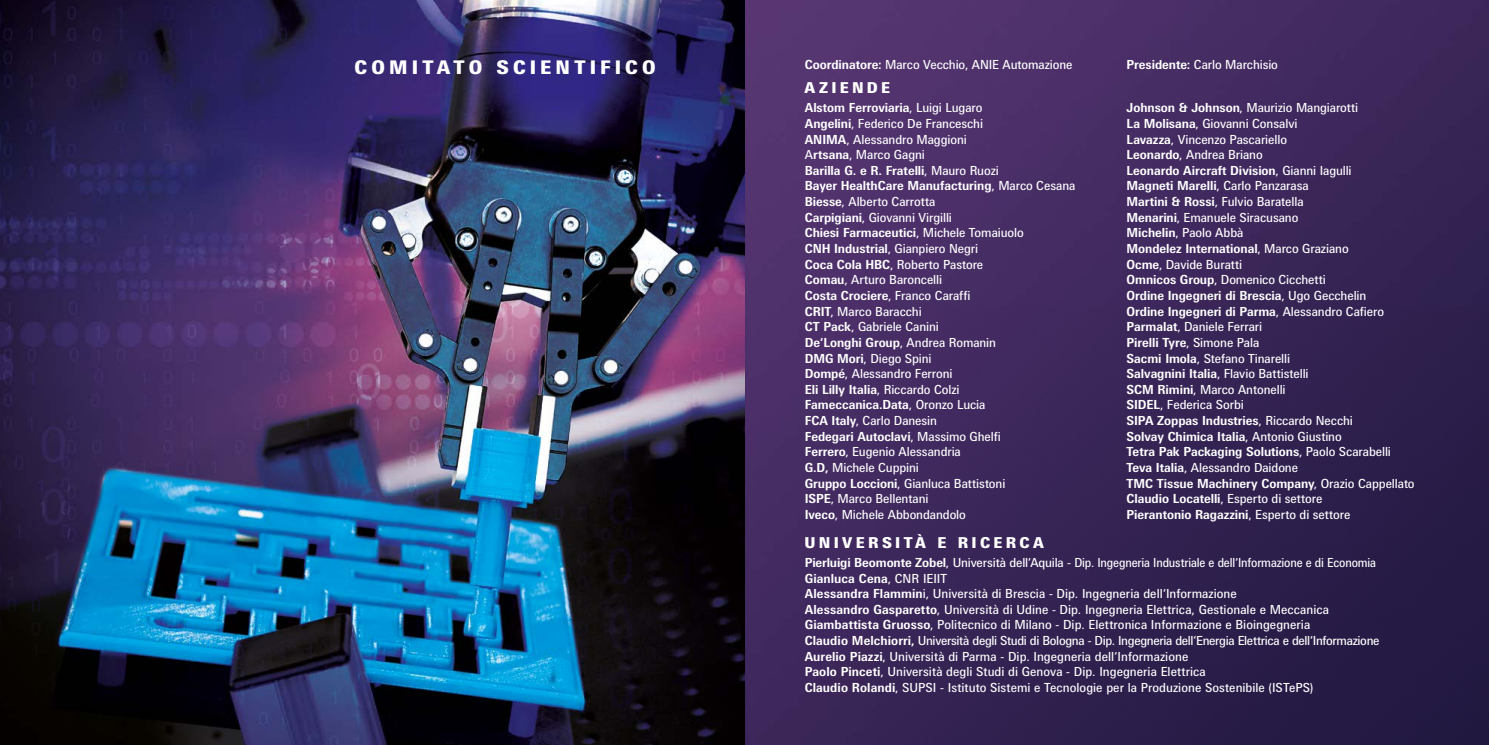
<style>
.page{position:relative;width:1489px;height:745px;background:#fff}
.page>*{position:absolute;margin:0;border:0;box-sizing:border-box;transform-origin:0 0}
.t1{font:900 18.75px "Messe Univers";letter-spacing:.22em;color:#fff}
.t2{font:900 15px "Messe Univers";letter-spacing:.22em;color:#fff}
.t3{font:12.5px/15.6px "Messe Univers";letter-spacing:-.005em;color:#fff}
.s1{font-weight:700}
</style>
<div class="page">
<img style="left:0;top:0;width:1488px;height:744px">
<h1 class="t1" style="left:354px;top:55px;width:303px">COMITATO SCIENTIFICO</h1>
<p class="t3" style="left:804px;top:57px;width:269px"><span class="s1">Coordinatore:</span> Marco Vecchio, ANIE Automazione</p>
<p class="t3" style="left:1126px;top:57px;width:153px"><span class="s1">Presidente:</span> Carlo Marchisio</p>
<p class="t2" style="left:804px;top:79px;width:87px">AZIENDE</p>
<p class="t3" style="left:804px;top:100px;width:272px"><span class="s1">Alstom Ferroviaria</span>, Luigi Lugaro<br><span class="s1">Angelini</span>, Federico De Franceschi<br><span class="s1">ANIMA</span>, Alessandro Maggioni<br>A<span class="s1">rtsana</span>, Marco Gagni<br><span class="s1">Barilla G. e R. Fratelli</span>, Mauro Ruozi<br><span class="s1">Bayer HealthCare Manufacturing</span>, Marco Cesana<br><span class="s1">Biesse</span>, Alberto Carrotta<br><span class="s1">Carpigiani</span>, Giovanni Virgilli<br><span class="s1">Chiesi Farmaceutici</span>, Michele Tomaiuolo<br><span class="s1">CNH Industrial</span>, Gianpiero Negri<br><span class="s1">Coca Cola HBC</span>, Roberto Pastore<br><span class="s1">Comau</span>, Arturo Baroncelli<br><span class="s1">Costa Crociere</span>, Franco Caraffi<br><span class="s1">CRIT</span>, Marco Baracchi<br><span class="s1">CT Pack</span>, Gabriele Canini<br><span class="s1">De‘Longhi Group</span>, Andrea Romanin<br><span class="s1">DMG Mori</span>, Diego Spini<br><span class="s1">Dompé</span>, Alessandro Ferroni<br><span class="s1">Eli Lilly Italia</span>, Riccardo Colzi<br><span class="s1">Fameccanica.Data</span>, Oronzo Lucia<br><span class="s1">FCA Italy</span>, Carlo Danesin<br><span class="s1">Fedegari Autoclavi</span>, Massimo Ghelfi<br><span class="s1">Ferrero</span>, Eugenio Alessandria<br><span class="s1">G.D,</span> Michele Cuppini<br><span class="s1">Gruppo Loccioni</span>, Gianluca Battistoni<br><span class="s1">ISPE</span>, Marco Bellentani<br><span class="s1">Iveco</span>, Michele Abbondandolo</p>
<p class="t3" style="left:1126px;top:100px;width:289px"><span class="s1">Johnson &amp; Johnson</span>, Maurizio Mangiarotti<br><span class="s1">La Molisana</span>, Giovanni Consalvi<br><span class="s1">Lavazza</span>, Vincenzo Pascariello<br><span class="s1">Leonardo</span>, Andrea Briano<br><span class="s1">Leonardo Aircraft Division</span>, Gianni Iagulli<br><span class="s1">Magneti Marelli</span>, Carlo Panzarasa<br><span class="s1">Martini &amp; Rossi</span>, Fulvio Baratella<br><span class="s1">Menarini</span>, Emanuele Siracusano<br><span class="s1">Michelin</span>, Paolo Abbà<br><span class="s1">Mondelez International</span>, Marco Graziano<br><span class="s1">Ocme</span>, Davide Buratti<br><span class="s1">Omnicos Group</span>, Domenico Cicchetti<br><span class="s1">Ordine Ingegneri di Brescia</span>, Ugo Gecchelin<br><span class="s1">Ordine Ingegneri di Parma</span>, Alessandro Cafiero <span class="s1">Parmalat</span>, Daniele Ferrari<br><span class="s1">Pirelli Tyre</span>, Simone Pala<br><span class="s1">Sacmi Imola</span>, Stefano Tinarelli<br><span class="s1">Salvagnini Italia</span>, Flavio Battistelli<br><span class="s1">SCM Rimini</span>, Marco Antonelli<br><span class="s1">SIDEL</span>, Federica Sorbi<br><span class="s1">SIPA Zoppas Industries</span>, Riccardo Necchi<br><span class="s1">Solvay Chimica Italia</span>, Antonio Giustino<br><span class="s1">Tetra Pak Packaging Solutions</span>, Paolo Scarabelli <span class="s1">Teva Italia</span>, Alessandro Daidone<br><span class="s1">TMC Tissue Machinery Company</span>, Orazio Cappellato <span class="s1">Claudio Locatelli</span>, Esperto di settore<br><span class="s1">Pierantonio Ragazzini</span>, Esperto di settore</p>
<p class="t2" style="left:804px;top:533px;width:241px">UNIVERSITÀ E RICERCA</p>
<p class="t3" style="left:804px;top:554px;width:576px"><span class="s1">Pierluigi Beomonte Zobel</span>, Università dell‘Aquila - Dip. Ingegneria Industriale e dell‘Informazione e di Economia <span class="s1">Gianluca Cena</span>, CNR IEIIT<br><span class="s1">Alessandra Flammin</span>i, Università di Brescia - Dip. Ingegneria dell‘Informazione<br><span class="s1">Alessandro Gasparetto</span>, Università di Udine - Dip. Ingegneria Elettrica, Gestionale e Meccanica <span class="s1">Giambattista Gruosso</span>, Politecnico di Milano - Dip. Elettronica Informazione e Bioingegneria<br><span class="s1">Claudio Melchiorri,</span> Università degli Studi di Bologna - Dip. Ingegneria dell‘Energia Elettrica e dell‘Informazione <span class="s1">Aurelio Piazzi</span>, Università di Parma - Dip. Ingegneria dell‘Informazione<br><span class="s1">Paolo Pinceti</span>, Università degli Studi di Genova - Dip. Ingegneria Elettrica<br><span class="s1">Claudio Rolandi</span>, SUPSI - Istituto Sistemi e Tecnologie per la Produzione Sostenibile (ISTePS)</p>
</div>
